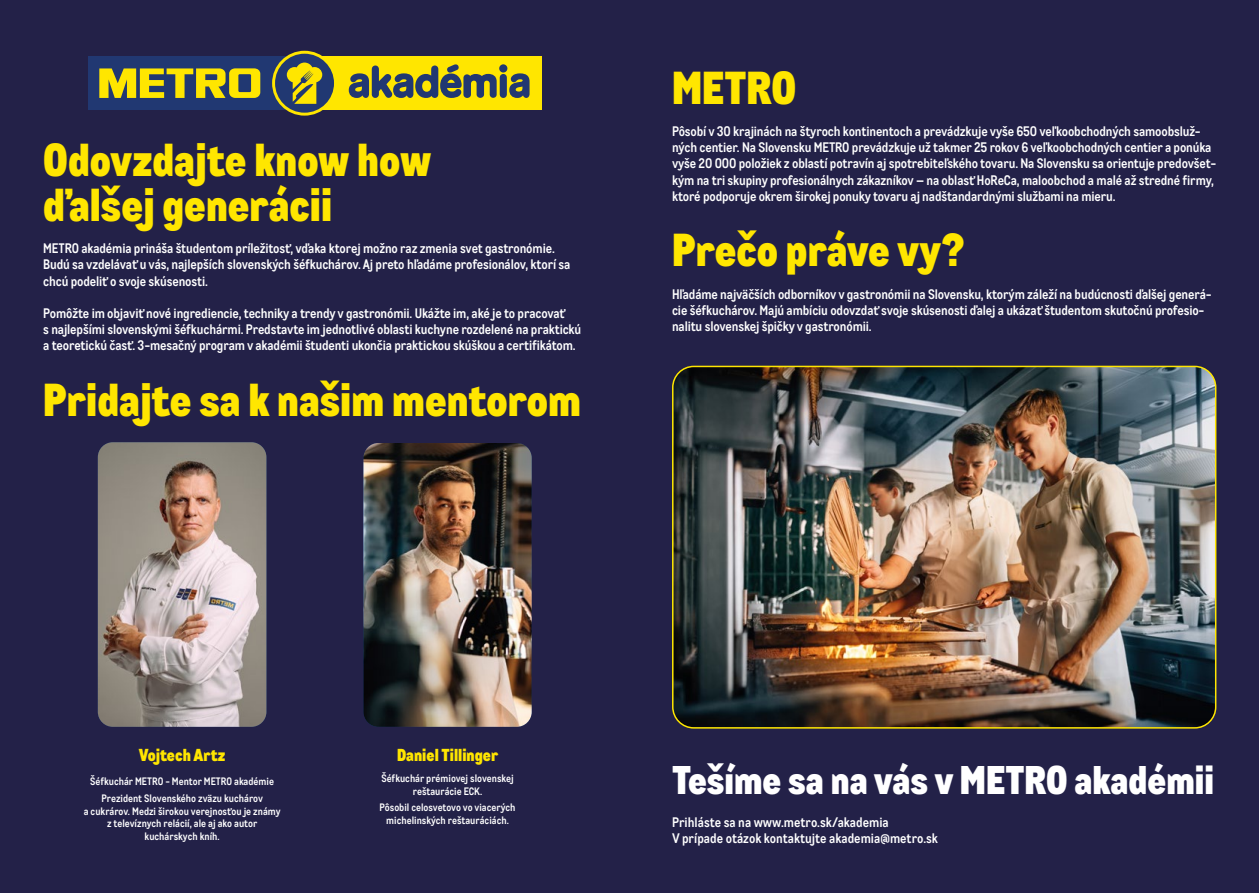
<style>
.page{position:relative;width:1259px;height:893px;background:#232148}
.page>*{position:absolute;margin:0;border:0;box-sizing:border-box;transform-origin:0 0}
.t1{font:900 45px/45px "CA Metro";color:#ffe600}
.t2{font:900 39px "CA Metro";color:#fff}
.t3{font:900 16.95px "CA Metro";color:#ffe600}
.t4{font:700 13.5px/16.2px "CA Metro";letter-spacing:-.01em;color:#fff}
.t5{font:700 10.5px/12.6px "CA Metro";color:#fff;text-align:center}
</style>
<div class="page">
<div style="left:88px;top:57px;width:217px;height:53px;background:#213872"></div>
<div style="left:304px;top:57px;width:237px;height:53px;background:#ffe600"></div>
<svg style="left:272px;top:51px;width:65px;height:65px"></svg>
<div style="left:275px;top:54px;width:59px;height:59px;background:#213872;border-radius:50%"></div>
<svg style="left:287px;top:63px;width:35px;height:41px"></svg>
<svg style="left:99px;top:68px;width:161px;height:30px"></svg>
<svg style="left:349px;top:64px;width:180px;height:34px"></svg>
<img style="left:98px;top:442px;width:168px;height:285px">
<img style="left:363px;top:443px;width:169px;height:284px">
<img style="left:674px;top:366px;width:541px;height:360px">
<div style="left:672px;top:366px;width:544px;height:363px;border:2px solid #ffe600;border-radius:21px"></div>
<h1 class="t1" style="left:43px;top:133px;width:389px">Odovzdajte know how ďalšej generácii</h1>
<p class="t4" style="left:43px;top:239px;width:529px">METRO akadémia prináša študentom príležitosť, vďaka ktorej možno raz zmenia svet gastronómie.<br>Budú sa vzdelávať u vás, najlepších slovenských šéfkuchárov. Aj preto hľadáme profesionálov, ktorí sa chcú podeliť o svoje skúsenosti.</p>
<p class="t4" style="left:43px;top:304px;width:539px">Pomôžte im objaviť nové ingrediencie, techniky a trendy v gastronómii. Ukážte im, aké je to pracovať<br>s najlepšími slovenskými šéfkuchármi. Predstavte im jednotlivé oblasti kuchyne rozdelené na praktickú a teoretickú časť. 3-mesačný program v akadémii študenti ukončia praktickou skúškou a certifikátom.</p>
<h1 class="t1" style="left:43px;top:373px;width:539px">Pridajte sa k našim mentorom</h1>
<h1 class="t1" style="left:672px;top:61px;width:126px">METRO</h1>
<p class="t4" style="left:672px;top:122px;width:546px">Pôsobí v 30 krajinách na štyroch kontinentoch a prevádzkuje vyše 650 veľkoobchodných samoobsluž&shy;ných centier. Na Slovensku METRO prevádzkuje už takmer 25 rokov 6 veľkoobchodných centier a ponúka vyše 20 000 položiek z oblastí potravín aj spotrebiteľského tovaru. Na Slovensku sa orientuje predovšet&shy;kým na tri skupiny profesionálnych zákazníkov – na oblasť HoReCa, maloobchod a malé až stredné firmy, ktoré podporuje okrem širokej ponuky tovaru aj nadštandardnými službami na mieru.</p>
<h1 class="t1" style="left:672px;top:223px;width:294px">Prečo práve vy?</h1>
<p class="t4" style="left:672px;top:285px;width:541px">Hľadáme najväčších odborníkov v gastronómii na Slovensku, ktorým záleží na budúcnosti ďalšej generá&shy;cie šéfkuchárov. Majú ambíciu odovzdať svoje skúsenosti ďalej a ukázať študentom skutočnú profesio&shy;nalitu slovenskej špičky v gastronómii.</p>
<p class="t3" style="left:139px;top:740px;width:88px">Vojtech Artz</p>
<p class="t5" style="left:90px;top:772px;width:185px;line-height:16.8px">Šéfkuchár METRO - Mentor METRO akadémie<br>Prezident Slovenského zväzu kuchárov</p>
<p class="t5" style="left:84px;top:804px;width:198px">a cukrárov. Medzi širokou verejnosťou je známy z televíznych relácií, ale aj ako autor kuchárskych kníh.</p>
<p class="t3" style="left:397px;top:740px;width:103px">Daniel Tillinger</p>
<p class="t5" style="left:381px;top:771px;width:134px">Šéfkuchár prémiovej slovenskej reštaurácie ECK.</p>
<p class="t5" style="left:379px;top:801px;width:137px">Pôsobil celosvetovo vo viacerých michelinských reštauráciách.</p>
<h2 class="t2" style="left:672px;top:747px;width:543px">Tešíme sa na vás v METRO akadémii</h2>
<p class="t4" style="left:672px;top:813px;width:267px">Prihláste sa na www.metro.sk/akademia<br>V prípade otázok kontaktujte akademia@metro.sk</p>
</div>
